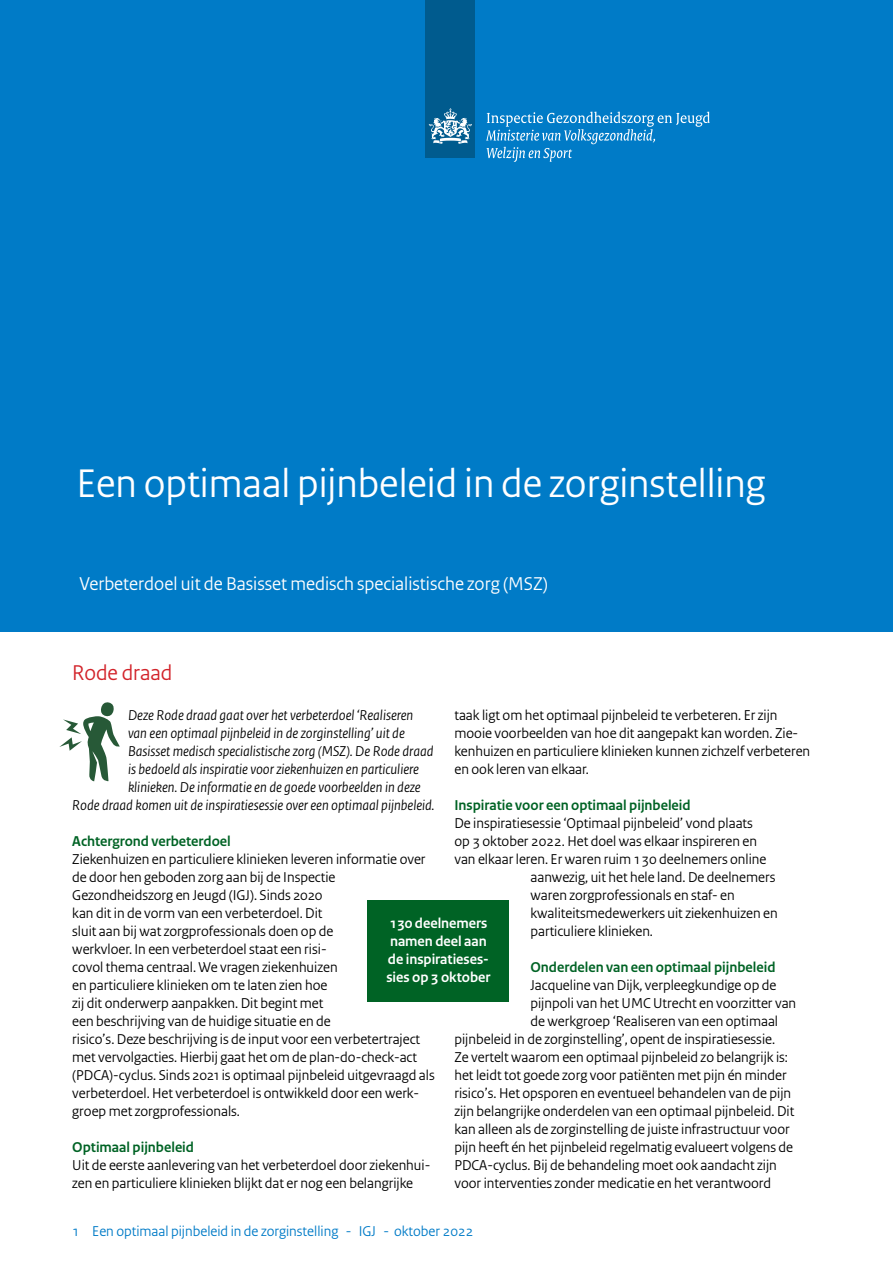
<style>
.page{position:relative;width:893px;height:1263px;background:#fff}
.page>*{position:absolute;margin:0;border:0;box-sizing:border-box;transform-origin:0 0}
.t1{font:42px "Rijksoverheid Sans";color:#fff}
.t2{font:22.5px "Rijksoverheid Sans";color:#d2232a}
.t3{font:19.5px "Rijksoverheid Sans";color:#fff}
.t4{font:15px/18px "Rijksoverheid Sans";color:#000}
.t5{font:15px/18px "Rijksoverheid Sans Heading";color:#000}
.t6{font:italic 15px "Rijksoverheid Sans";color:#000}
.t7{font:700 15px "Rijksoverheid Sans";color:#006325}
.t8{font:15px "Rijksoverheid Sans";color:#007bc7}
.t9{font:700 15px/18px "Rijksoverheid Sans";color:#fff}
</style>
<div class="page">
<div style="left:0;top:0;width:893px;height:631px;background:#007bc7"></div>
<div style="left:425px;top:0;width:50px;height:158px;background:#005b8e"></div>
<svg style="left:429px;top:108px;width:43px;height:36px"></svg>
<svg style="left:486px;top:112px;width:224px;height:50px"></svg>
<div style="left:368px;top:900px;width:141px;height:101px;background:#006325"></div>
<svg style="left:59px;top:702px;width:61px;height:80px"></svg>
<h1 class="t1" style="left:77px;top:458px;width:690px">Een optimaal pijnbeleid in de zorginstelling</h1>
<h3 class="t3" style="left:79px;top:572px;width:470px">Verbeterdoel uit de Basisset medisch specialistische zorg (MSZ)</h3>
<h2 class="t2" style="left:72px;top:659px;width:102px">Rode draad</h2>
<p class="t6" style="left:128px;top:707px;width:287px">Deze Rode draad gaat over het verbeterdoel ‘Realiseren</p>
<p class="t6" style="left:128px;top:725px;width:278px">van een optimaal pijnbeleid in de zorginstelling’ uit de</p>
<p class="t6" style="left:128px;top:743px;width:307px">Basisset medisch specialistische zorg (MSZ). De Rode draad</p>
<p class="t6" style="left:128px;top:761px;width:292px">is bedoeld als inspiratie voor ziekenhuizen en particuliere</p>
<p class="t6" style="left:128px;top:779px;width:294px">klinieken. De informatie en de goede voorbeelden in deze</p>
<p class="t6" style="left:72px;top:797px;width:364px">Rode draad komen uit de inspiratiesessie over een optimaal pijnbeleid.</p>
<p class="t7" style="left:72px;top:833px;width:160px">Achtergrond verbeterdoel</p>
<p class="t5" style="left:72px;top:850px;width:364px">Ziekenhuizen en particuliere klinieken leveren informatie over de door hen geboden zorg aan bij de Inspectie Gezondheidszorg en Jeugd (IGJ). Sinds 2020<br>kan dit in de vorm van een verbeterdoel. Dit<br>sluit aan bij wat zorgprofessionals doen op de<br>werkvloer. In een verbeterdoel staat een risi-<br>covol thema centraal. We vragen ziekenhuizen<br>en particuliere klinieken om te laten zien hoe<br>zij dit onderwerp aanpakken. Dit begint met<br>een beschrijving van de huidige situatie en de<br>risico’s. Deze beschrijving is de input voor een verbetertraject met vervolgacties. Hierbij gaat het om de plan-do-check-act (PDCA)-cyclus. Sinds 2021 is optimaal pijnbeleid uitgevraagd als verbeterdoel. Het verbeterdoel is ontwikkeld door een werk&shy;groep met zorgprofessionals.</p>
<p class="t7" style="left:72px;top:1139px;width:123px">Optimaal pijnbeleid</p>
<p class="t4" style="left:72px;top:1156px;width:360px">Uit de eerste aanlevering van het verbeterdoel door ziekenhui&shy;zen en particuliere klinieken blijkt dat er nog een belangrijke</p>
<p class="t4" style="left:454px;top:706px;width:357px">taak ligt om het optimaal pijnbeleid te verbeteren. Er zijn mooie voorbeelden van hoe dit aangepakt kan worden. Zie&shy;kenhuizen en particuliere klinieken kunnen zichzelf verbeteren en ook leren van elkaar.</p>
<p class="t7" style="left:454px;top:797px;width:238px">Inspiratie voor een optimaal pijnbeleid</p>
<p class="t4" style="left:454px;top:814px;width:300px">De inspiratiesessie ‘Optimaal pijnbeleid’ vond plaats</p>
<p class="t4" style="left:454px;top:832px;width:304px">op 3 oktober 2022. Het doel was elkaar inspireren en</p>
<p class="t4" style="left:454px;top:850px;width:313px">van elkaar leren. Er waren ruim 130 deelnemers online</p>
<p class="t4" style="left:530px;top:868px;width:246px">aanwezig, uit het hele land. De deelnemers</p>
<p class="t4" style="left:530px;top:886px;width:206px">waren zorgprofessionals en staf- en</p>
<p class="t4" style="left:530px;top:904px;width:249px">kwaliteitsmedewerkers uit ziekenhuizen en</p>
<p class="t4" style="left:530px;top:922px;width:124px">particuliere klinieken.</p>
<p class="t7" style="left:530px;top:959px;width:247px">Onderdelen van een optimaal pijnbeleid</p>
<p class="t4" style="left:530px;top:976px;width:247px">Jacqueline van Dijk, verpleegkundige op de</p>
<p class="t4" style="left:530px;top:994px;width:267px">pijnpoli van het UMC Utrecht en voorzitter van</p>
<p class="t4" style="left:530px;top:1012px;width:249px">de werkgroep ‘Realiseren van een optimaal</p>
<p class="t4" style="left:454px;top:1030px;width:322px">pijnbeleid in de zorginstelling’, opent de inspiratiesessie.</p>
<p class="t4" style="left:454px;top:1048px;width:335px">Ze vertelt waarom een optimaal pijnbeleid zo belangrijk is:</p>
<p class="t4" style="left:454px;top:1066px;width:334px">het leidt tot goede zorg voor patiënten met pijn én minder</p>
<p class="t4" style="left:454px;top:1084px;width:338px">risico’s. Het opsporen en eventueel behandelen van de pijn</p>
<p class="t4" style="left:454px;top:1102px;width:341px">zijn belangrijke onderdelen van een optimaal pijnbeleid. Dit</p>
<p class="t4" style="left:454px;top:1120px;width:337px">kan alleen als de zorginstelling de juiste infrastructuur voor</p>
<p class="t4" style="left:454px;top:1138px;width:340px">pijn heeft én het pijnbeleid regelmatig evalueert volgens de</p>
<p class="t4" style="left:454px;top:1156px;width:324px">PDCA-cyclus. Bij de behandeling moet ook aandacht zijn</p>
<p class="t4" style="left:454px;top:1174px;width:318px">voor interventies zonder medicatie en het verantwoord</p>
<p class="t9" style="left:386px;top:914px;width:106px">130 deelnemers namen deel aan de inspiratieses&shy;sies op 3 oktober</p>
<p class="t8" style="left:72px;top:1222px;width:403px">1 Een optimaal pijnbeleid in de zorginstelling - IGJ - oktober 2022</p>
</div>
